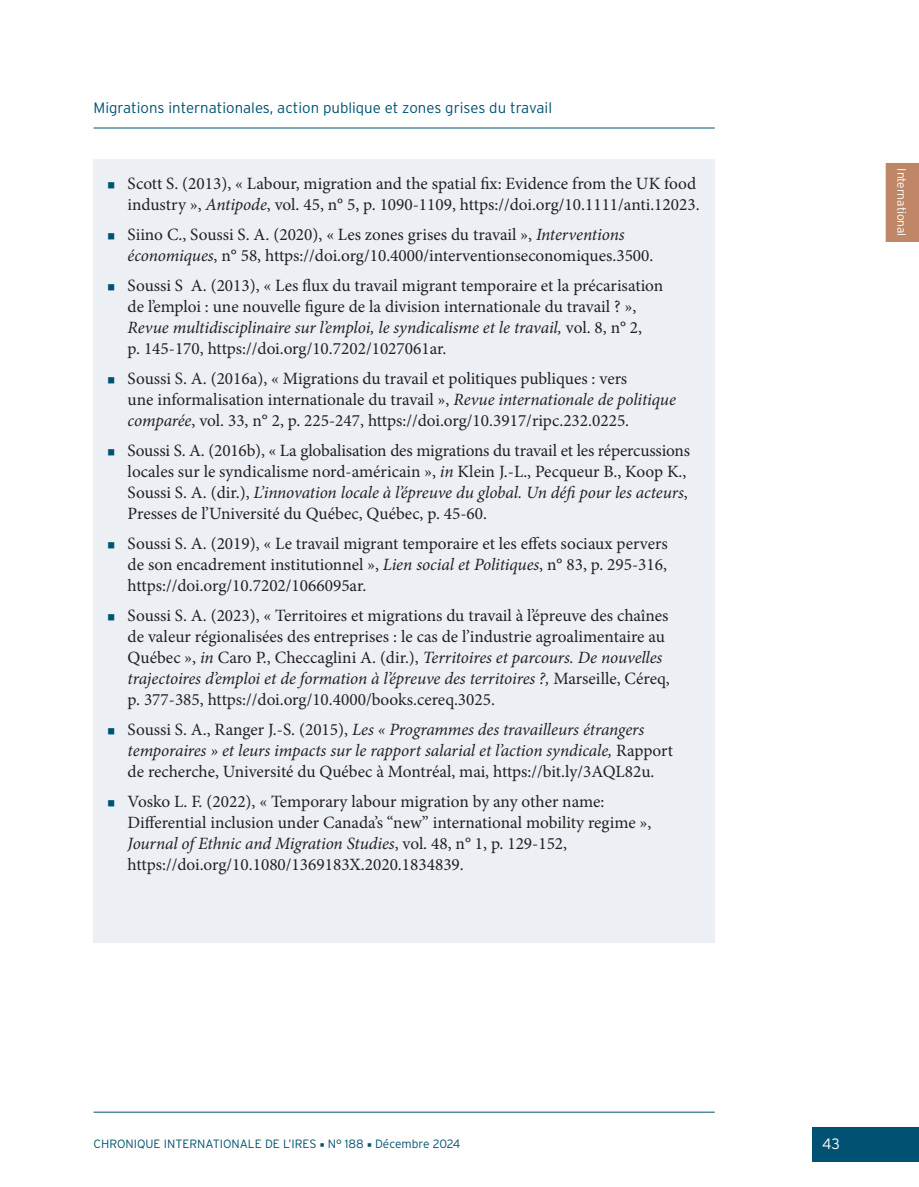
<style>
.page{position:relative;width:919px;height:1187px;background:#fff}
.page>*{position:absolute;margin:0;border:0;box-sizing:border-box;transform-origin:0 0}
.REFBIBLIO{font:17.25px/21px "Minion Pro";color:#231f20}
.REFBIBLIO-2{font:italic 17.25px/21px "Minion Pro";letter-spacing:-.005em;color:#231f20}
.t1{font:300 15px "Interstate";color:#015272}
.t2{font:300 15px "Interstate";color:#fff}
.t3{font:300 12px "Interstate";color:#015272}
.t4{font:300 12px "Interstate";letter-spacing:-.01em;color:#fff}
.s1{color:#015272}
.s2{font-style:italic}
.s3{font-style:normal}
.s4{font-family:"Minion Pro";font-weight:400}
</style>
<div class="page">
<div style="left:812px;top:1127px;width:106px;height:34px;background:#015272"></div>
<hr style="left:94px;top:128px;width:620px;height:1px;background:#015272">
<hr style="left:94px;top:1111px;width:620px;height:1px;background:#015272">
<div style="left:885px;top:163px;width:33px;height:79px;background:#bf8667"></div>
<div style="left:94px;top:159px;width:620px;height:784px;background:#ecf0f4"></div>
<p class="t1" style="left:94px;top:99px;width:460px">Migrations internationales, action publique et zones grises du travail</p>
<p class="REFBIBLIO" style="left:106px;top:173px;width:594px;text-align:right"><span class="s1">▪</span> Scott S. (2013), « Labour, migration and the spatial fix: Evidence from the UK food industry », <span class="s2">Antipode</span>, vol. 45, n° 5, p. 1090‑1109, https://doi.org/10.1111/anti.12023.</p>
<p class="REFBIBLIO" style="left:128px;top:224px;width:527px;text-indent:-21px"><span class="s1">▪</span> Siino C., Soussi S. A. (2020), « Les zones grises du travail », <span class="s2">Interventions économiques</span>, n° 58, https://doi.org/10.4000/interventionseconomiques.3500.</p>
<p class="REFBIBLIO" style="left:128px;top:275px;width:537px;text-indent:-21px"><span class="s1">▪</span> Soussi S A. (2013), « Les flux du travail migrant temporaire et la précarisation de l’emploi : une nouvelle figure de la division internationale du travail ? », <span class="s2">Revue multidisciplinaire sur l’emploi, le syndicalisme et le travail,</span> vol. 8, n° 2,<br>p. 145‑170, https://doi.org/10.7202/1027061ar.</p>
<p class="REFBIBLIO" style="left:128px;top:368px;width:550px;text-indent:-21px"><span class="s1">▪</span> Soussi S. A. (2016a), « Migrations du travail et politiques publiques : vers<br>une informalisation internationale du travail », <span class="s2">Revue internationale de politique comparée</span>, vol. 33, n° 2, p. 225‑247, https://doi.org/10.3917/ripc.232.0225.</p>
<p class="REFBIBLIO" style="left:128px;top:440px;width:564px;text-indent:-21px"><span class="s1">▪</span> Soussi S. A. (2016b), « La globalisation des migrations du travail et les répercussions locales sur le syndicalisme nord-américain », <span class="s2">in</span> Klein J.-L., Pecqueur B., Koop K., Soussi S. A. (dir.), <span class="s2">L’innovation locale à l’épreuve du global. Un défi pour les acteurs</span>, Presses de l’Université du Québec, Québec, p. 45‑60.</p>
<p class="REFBIBLIO" style="left:128px;top:533px;width:541px;text-align:justify;text-indent:-21px"><span class="s1">▪</span> Soussi S. A. (2019), « Le travail migrant temporaire et les effets sociaux pervers de son encadrement institutionnel », <span class="s2">Lien social et Politiques</span>, n° 83, p. 295‑316, https://doi.org/10.7202/1066095ar.</p>
<p class="REFBIBLIO" style="left:128px;top:605px;width:543px;text-indent:-21px"><span class="s1">▪</span> Soussi S. A. (2023), « Territoires et migrations du travail à l’épreuve des chaînes de valeur régionalisées des entreprises : le cas de l’industrie agroalimentaire au Québec », <span class="s2">in</span> Caro P., Checcaglini A. (dir.), <span class="s2">Territoires et parcours. De nouvelles trajectoires d’emploi et de formation à l’épreuve des territoires ?,</span> Marseille, Céreq, p. 377‑385, https://doi.org/10.4000/books.cereq.3025.</p>
<p class="REFBIBLIO-2" style="left:128px;top:719px;width:547px;text-indent:-21px"><span class="s1">▪</span> <span class="s3">Soussi S. A., Ranger J.-S. (2015),</span> Les « Programmes des travailleurs étrangers temporaires » et leurs impacts sur le rapport salarial et l’action syndicale, <span class="s3">Rapport de recherche, Université du Québec à Montréal, mai, https://bit.ly/3AQL82u.</span></p>
<p class="REFBIBLIO" style="left:128px;top:791px;width:525px;text-indent:-21px"><span class="s1">▪</span> Vosko L. F. (2022), « Temporary labour migration by any other name:<br>Differential inclusion under Canada’s “new” international mobility regime », <span class="s2">Journal of Ethnic and Migration Studies</span>, vol. 48, n° 1, p. 129‑152, https://doi.org/10.1080/1369183X.2020.1834839.</p>
<p class="t4" style="left:908px;top:168px;width:69px;rotate:90deg">International</p>
<p class="t3" style="left:94px;top:1137px;width:368px">CHRONIQUE INTERNATIONALE DE L’IRES <span class="s4">■</span> N° 188 <span class="s4">■</span> Décembre 2024</p>
<p class="t2" style="left:822px;top:1135px;width:19px">43</p>
</div>
